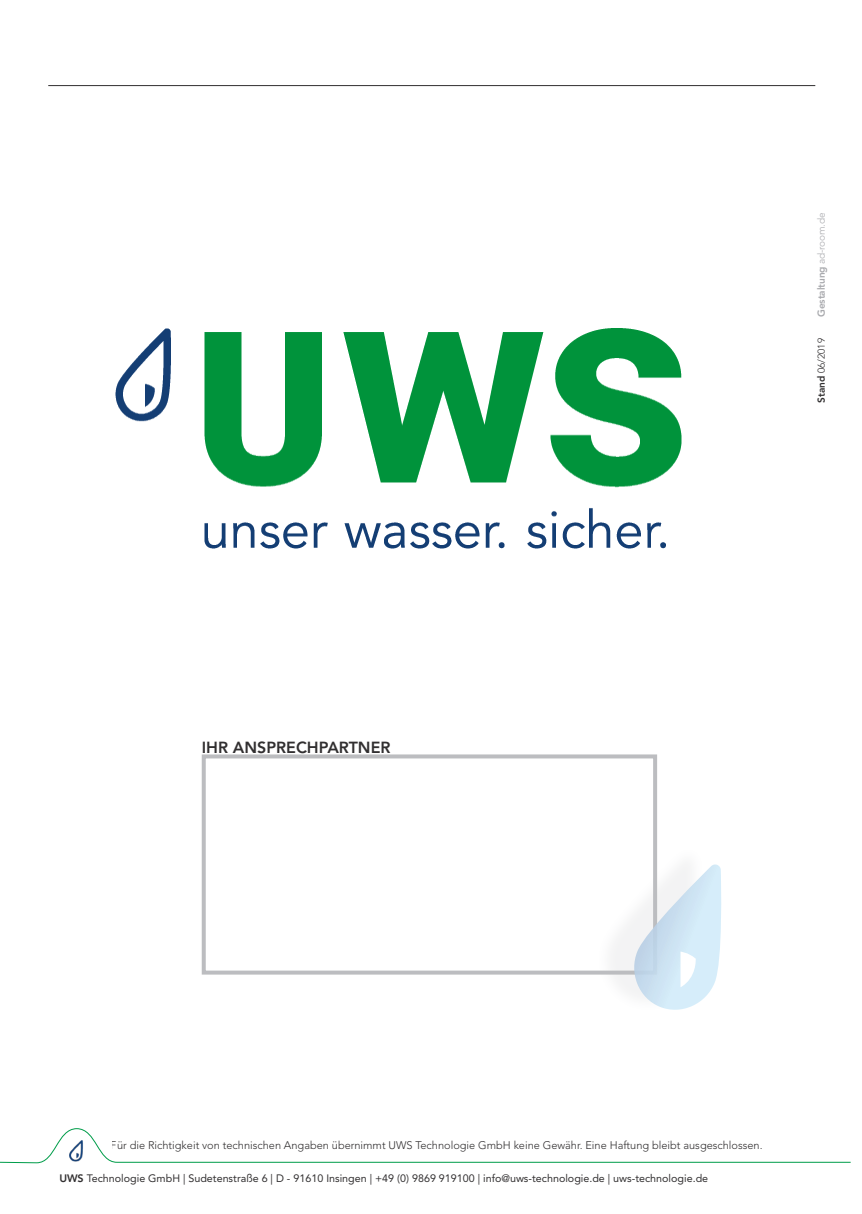
<style>
.page{position:relative;width:862px;height:1214px;background:#fff}
.page>*{position:absolute;margin:0;border:0;box-sizing:border-box;transform-origin:0 0}
.t1{font:800 16px "Avenir LT Pro";color:#312f30}
.t2{font:300 11px "Avenir LT Std";color:#312f30}
.t3{font:10.8px "Avenir LT Std";color:#312f30}
.t4{font:800 10px "Avenir LT Pro";letter-spacing:-.01em;color:#a8a9ad}
.t5{font:300 10px "Avenir LT Std";color:#312f30}
.s1{font-family:"Avenir LT Std";font-weight:300}
.s2{font-family:"Avenir LT Pro";font-weight:800}
</style>
<div class="page">
<hr style="left:48px;top:85px;width:767px;height:1px;background:#312f30">
<div style="left:202px;top:754px;width:455px;height:220px;background:#fff;border:4px solid #bcbdc0"></div>
<div style="left:596px;top:846px;width:108px;height:166px;background:#fff"></div>
<svg style="left:633px;top:864px;width:88px;height:146px"></svg>
<img style="left:115px;top:328px;width:567px;height:220px">
<svg style="left:0;top:1128px;width:851px;height:35px"></svg>
<img style="left:70px;top:1140px;width:16px;height:23px">
<p class="t1" style="left:202px;top:737px;width:190px">IHR ANSPRECHPARTNER</p>
<p class="t4" style="left:815px;top:317px;width:106px;rotate:-90deg">Gestaltung <span class="s1">ad-room.de</span></p>
<p class="t5" style="left:815px;top:403px;width:66px;rotate:-90deg"><span class="s2">Stand</span> 06/2019</p>
<p class="t2" style="left:111px;top:1138px;width:653px">Für die Richtigkeit von technischen Angaben übernimmt UWS Technologie GmbH keine Gewähr. Eine Haftung bleibt ausgeschlossen.</p>
<p class="t3" style="left:59px;top:1171px;width:650px"><span class="s2">UWS</span> Technologie GmbH | Sudetenstraße 6 | D - 91610 Insingen | +49 (0) 9869 919100 | info@uws-technologie.de | uws-technologie.de</p>
</div>
